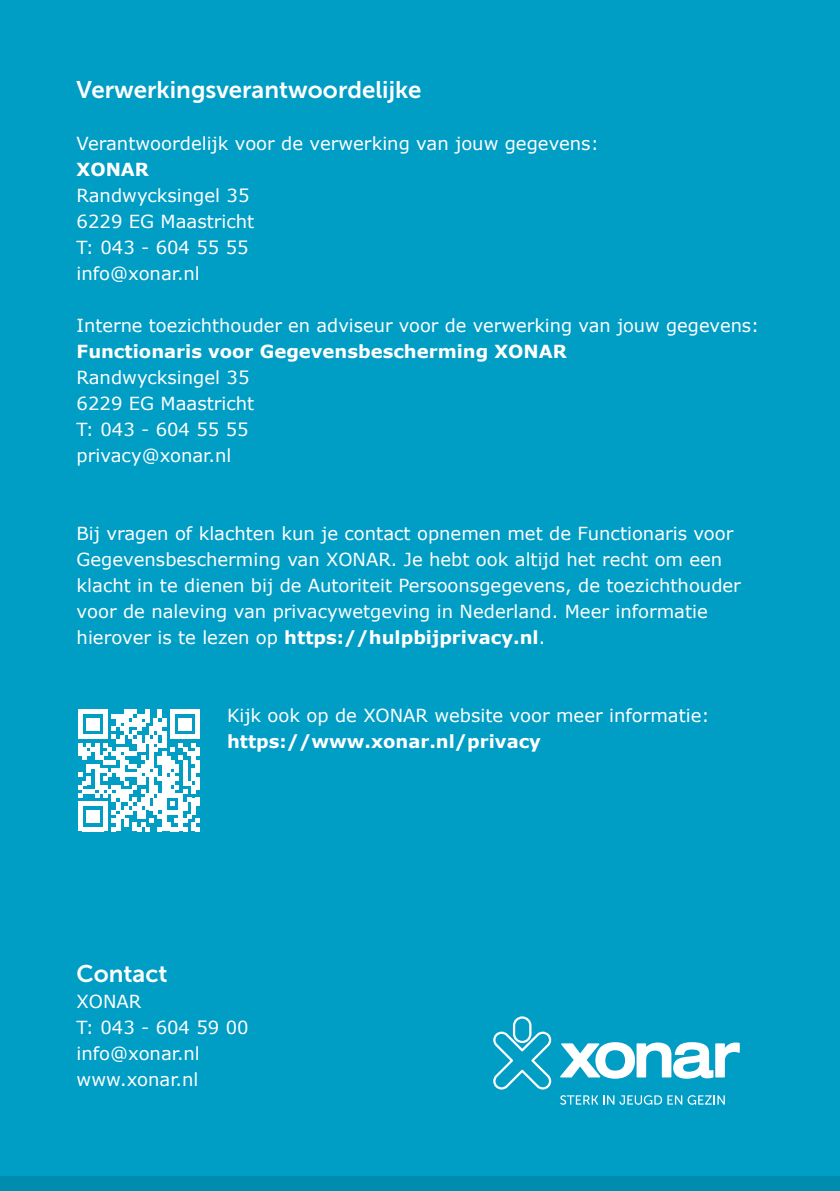
<style>
.page{position:relative;width:840px;height:1191px;background:#fff}
.page>*{position:absolute;margin:0;border:0;box-sizing:border-box;transform-origin:0 0}
.t1{font:24px "Museo Sans 700";color:#fff}
.t2{font:18px/26px "Verdana";color:#fff}
.t3{font:700 18px "Verdana";color:#fff}
.s1{font-weight:700}
</style>
<div class="page">
<div style="left:0;top:0;width:839px;height:1185px;background:#009dc5"></div>
<div style="left:0;top:1176px;width:839px;height:15px;background:#008caf"></div>
<svg style="left:493px;top:1016px;width:58px;height:73px"></svg>
<svg style="left:560px;top:1042px;width:179px;height:36px"></svg>
<svg style="left:560px;top:1095px;width:101px;height:9px"></svg>
<svg style="left:667px;top:1095px;width:57px;height:9px"></svg>
<svg style="left:78px;top:710px;width:122px;height:121px"></svg>
<h1 class="t1" style="left:77px;top:76px;width:346px">Verwerkingsverantwoordelijke</h1>
<p class="t2" style="left:77px;top:131px;width:523px">Verantwoordelijk voor de verwerking van jouw gegevens:</p>
<p class="t3" style="left:77px;top:158px;width:74px">XONAR</p>
<p class="t2" style="left:77px;top:183px;width:179px">Randwycksingel 35<br>6229 EG Maastricht<br>T: 043 - 604 55 55 info@xonar.nl</p>
<p class="t2" style="left:77px;top:313px;width:683px">Interne toezichthouder en adviseur voor de verwerking van jouw gegevens:</p>
<p class="t3" style="left:77px;top:340px;width:491px">Functionaris voor Gegevensbescherming XONAR</p>
<p class="t2" style="left:77px;top:365px;width:179px">Randwycksingel 35<br>6229 EG Maastricht<br>T: 043 - 604 55 55 privacy@xonar.nl</p>
<p class="t2" style="left:77px;top:521px;width:665px">Bij vragen of klachten kun je contact opnemen met de Functionaris voor Gegevensbescherming van XONAR. Je hebt ook altijd het recht om een klacht in te dienen bij de Autoriteit Persoonsgegevens, de toezichthouder voor de naleving van privacywetgeving in Nederland. Meer informatie hierover is te lezen op <span class="s1">https://hulpbijprivacy.nl</span>.</p>
<p class="t2" style="left:227px;top:703px;width:484px">Kijk ook op de XONAR website voor meer informatie:</p>
<p class="t3" style="left:227px;top:730px;width:315px">https://www.xonar.nl/privacy</p>
<h1 class="t1" style="left:77px;top:960px;width:92px">Contact</h1>
<p class="t2" style="left:77px;top:989px;width:173px">XONAR<br>T: 043 - 604 59 00 info@xonar.nl www.xonar.nl</p>
</div>
